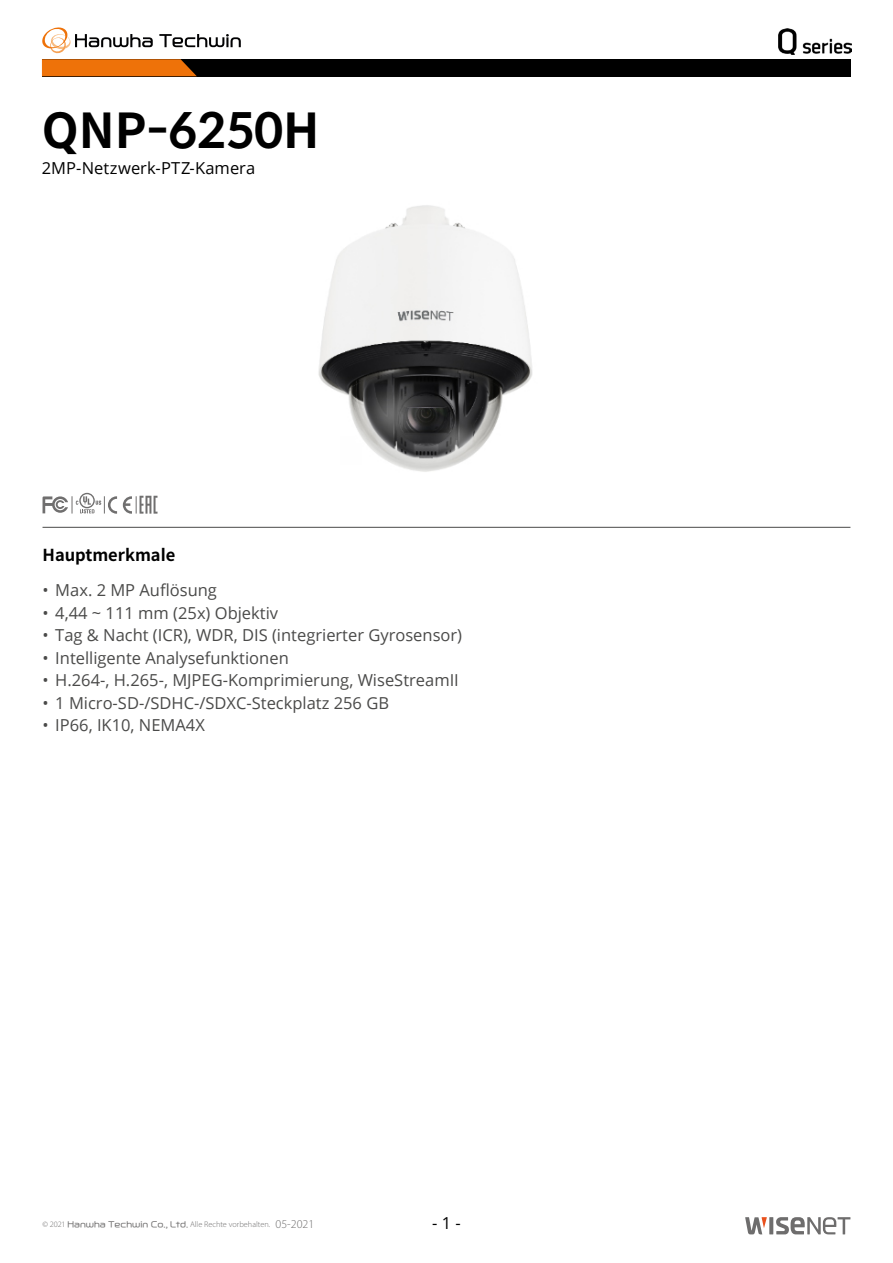
<style>
.page{position:relative;width:893px;height:1263px;background:#fff}
.page>*{position:absolute;margin:0;border:0;box-sizing:border-box;transform-origin:0 0}
.t1{font:700 48px "Spoqa Han Sans Neo";color:#000}
.t2{font:16.5px "Open Sans";color:#4a4a49}
.t3{font:16.5px "Open Sans";color:#000}
.t4{font:700 16.5px "Spoqa Han Sans Neo";color:#000}
.t5{font:300 8.25px "Myriad Pro";color:#706f6f}
.s1{font-family:"Hanwha L";font-weight:400}
.s2{font-size:12px}
</style>
<div class="page">
<svg style="left:769px;top:1217px;width:4px;height:17px"></svg>
<svg style="left:776px;top:1217px;width:74px;height:17px"></svg>
<svg style="left:745px;top:1217px;width:22px;height:17px"></svg>
<div style="left:42px;top:59px;width:808px;height:17px;background:#000"></div>
<svg style="left:41px;top:27px;width:200px;height:49px"></svg>
<img style="left:318px;top:205px;width:215px;height:267px">
<hr style="left:43px;top:527px;width:807px;height:1px;background:#4a4a49">
<svg style="left:42px;top:493px;width:75px;height:21px"></svg>
<svg style="left:123px;top:496px;width:35px;height:18px"></svg>
<img style="left:779px;top:28px;width:72px;height:26px">
<h1 class="t1" style="left:42px;top:96px;width:279px">QNP-6250H</h1>
<p class="t3" style="left:42px;top:156px;width:215px">2MP-Netzwerk-PTZ-Kamera</p>
<p class="t4" style="left:43px;top:543px;width:134px">Hauptmerkmale</p>
<p class="t2" style="left:43px;top:579px;width:176px">• Max. 2 MP Auflösung</p>
<p class="t2" style="left:43px;top:602px;width:237px">• 4,44 ~ 111 mm (25x) Objektiv</p>
<p class="t2" style="left:43px;top:624px;width:421px">• Tag &amp; Nacht (ICR), WDR, DIS (integrierter Gyrosensor)</p>
<p class="t2" style="left:43px;top:647px;width:248px">• Intelligente Analysefunktionen</p>
<p class="t2" style="left:43px;top:669px;width:418px">• H.264-, H.265-, MJPEG-Komprimierung, WiseStreamII</p>
<p class="t2" style="left:43px;top:692px;width:348px">• 1 Micro-SD-/SDHC-/SDXC-Steckplatz 256 GB</p>
<p class="t2" style="left:43px;top:714px;width:164px">• IP66, IK10, NEMA4X</p>
<p class="t5" style="left:43px;top:1219px;width:273px">© 2021 <span class="s1">Hanwha Techwin Co., Ltd.</span> Alle Rechte vorbehalten. <span class="s2">05-2021</span></p>
<p class="t3" style="left:432px;top:1212px;width:30px">- 1 -</p>
</div>
